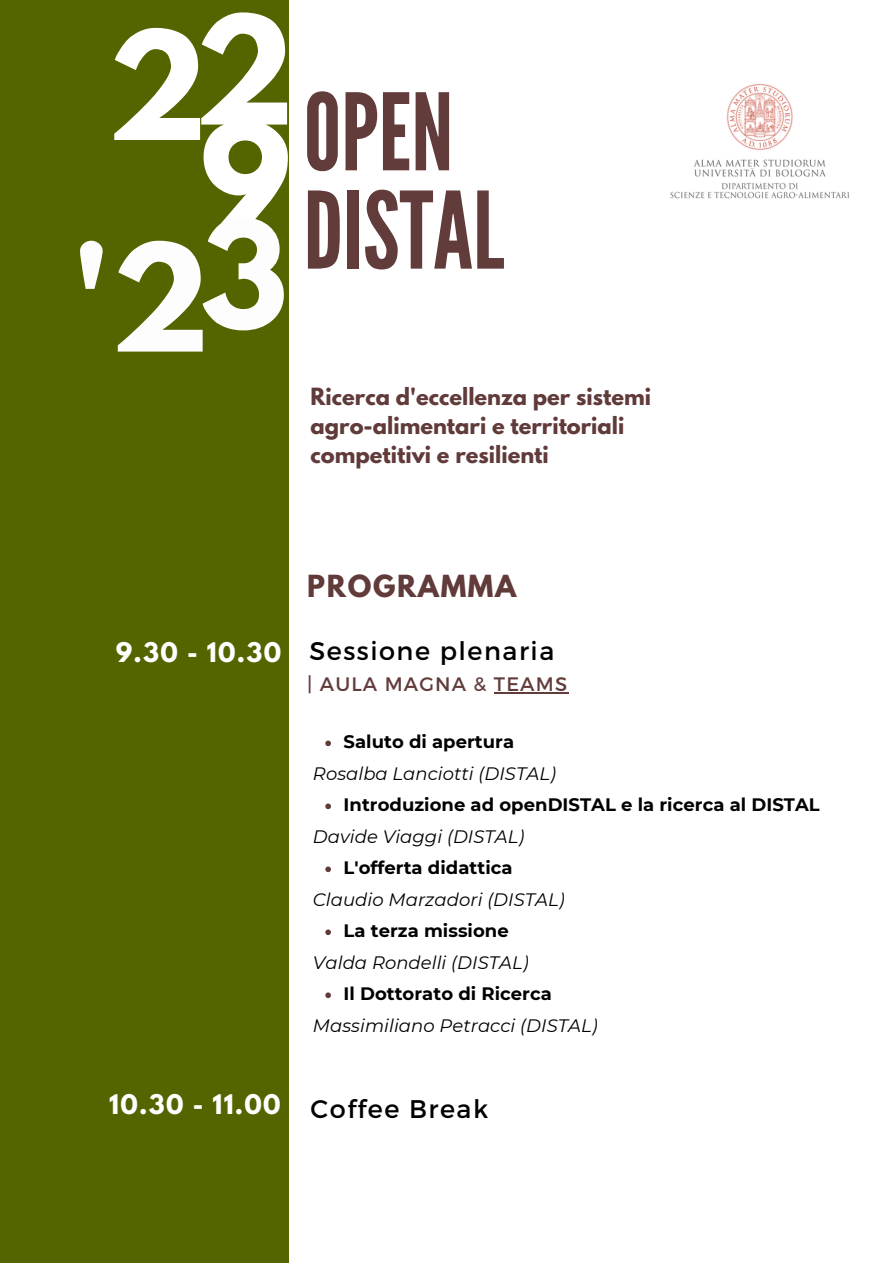
<style>
.page{position:relative;width:893px;height:1264px;background:#fff}
.page>*{position:absolute;margin:0;border:0;box-sizing:border-box;transform-origin:0 0}
.t1{font:700 133.35px "League Spartan";color:#fff}
.t2{font:700 132.75px "League Spartan";color:#fff}
.t3{font:700 131.85px "League Spartan";color:#fdfdfd}
.t4{font:106.2px "League Gothic";color:#623b3b}
.t5{font:700 27px "League Spartan";letter-spacing:.06em;color:#613a3a}
.t6{font:25.5px "Montserrat";letter-spacing:.06em;color:#000}
.t7{font:700 24px "League Spartan";letter-spacing:.055em;color:#fefefe}
.t8{font:700 21px "League Spartan";color:#613a3a}
.t9{font:19.5px "Montserrat";letter-spacing:.06em;color:#623b3b}
.t10{font:italic 18px "Montserrat";letter-spacing:.005em;color:#000}
.t11{font:700 18px "Montserrat";letter-spacing:.005em;color:#000}
</style>
<div class="page">
<div style="left:0;top:0;width:289px;height:1262px;background:#546500"></div>
<div style="left:0;top:9px;width:289px;height:485px;background:#546500"></div>
<img style="left:670px;top:83px;width:179px;height:115px">
<svg style="left:325px;top:740px;width:6px;height:6px"></svg>
<svg style="left:325px;top:803px;width:6px;height:6px"></svg>
<svg style="left:325px;top:866px;width:6px;height:6px"></svg>
<svg style="left:325px;top:929px;width:6px;height:6px"></svg>
<svg style="left:325px;top:992px;width:6px;height:6px"></svg>
<hr style="left:494px;top:692px;width:74px;height:1px;background:#623b3b">
<p class="t1" style="left:194px;top:4px;width:102px">2</p>
<p class="t1" style="left:107px;top:20px;width:102px">2</p>
<p class="t2" style="left:199px;top:112px;width:93px">9</p>
<p class="t3" style="left:200px;top:210px;width:89px">3</p>
<p class="t3" style="left:72px;top:233px;width:139px">'2</p>
<p class="t4" style="left:303px;top:71px;width:151px">OPEN</p>
<p class="t4" style="left:303px;top:169px;width:202px">DISTAL</p>
<p class="t8" style="left:310px;top:386px;width:342px">Ricerca d'eccellenza per sistemi</p>
<p class="t8" style="left:310px;top:415px;width:315px">agro-alimentari e territoriali</p>
<p class="t8" style="left:310px;top:444px;width:240px">competitivi e resilienti</p>
<p class="t7" style="left:116px;top:640px;width:167px">9.30 - 10.30</p>
<p class="t5" style="left:307px;top:572px;width:210px">PROGRAMMA</p>
<p class="t6" style="left:309px;top:634px;width:246px">Sessione plenaria</p>
<p class="t9" style="left:307px;top:671px;width:261px">| AULA MAGNA &amp; TEAMS</p>
<p class="t11" style="left:343px;top:731px;width:172px">Saluto di apertura</p>
<p class="t10" style="left:313px;top:762px;width:244px">Rosalba Lanciotti (DISTAL)</p>
<p class="t11" style="left:343px;top:794px;width:477px">Introduzione ad openDISTAL e la ricerca al DISTAL</p>
<p class="t10" style="left:313px;top:825px;width:213px">Davide Viaggi (DISTAL)</p>
<p class="t11" style="left:343px;top:857px;width:170px">L'offerta didattica</p>
<p class="t10" style="left:313px;top:888px;width:253px">Claudio Marzadori (DISTAL)</p>
<p class="t11" style="left:343px;top:919px;width:167px">La terza missione</p>
<p class="t10" style="left:313px;top:951px;width:217px">Valda Rondelli (DISTAL)</p>
<p class="t11" style="left:343px;top:982px;width:210px">Il Dottorato di Ricerca</p>
<p class="t10" style="left:313px;top:1014px;width:286px">Massimiliano Petracci (DISTAL)</p>
<p class="t7" style="left:109px;top:1092px;width:173px">10.30 - 11.00</p>
<p class="t6" style="left:310px;top:1091px;width:179px">Coffee Break</p>
</div>
